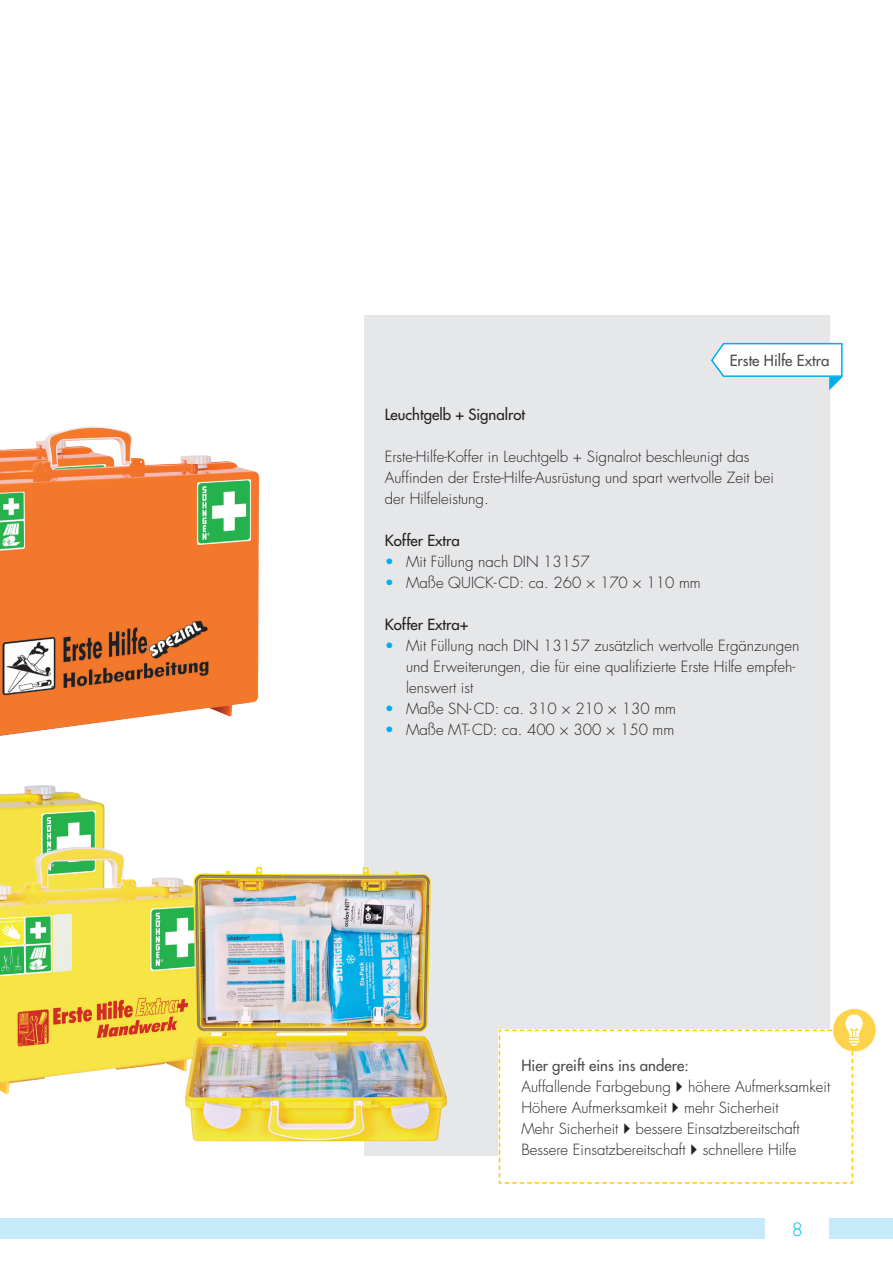
<style>
.page{position:relative;width:893px;height:1263px;background:#fff}
.page>*{position:absolute;margin:0;border:0;box-sizing:border-box;transform-origin:0 0}
.t1{font:300 18px "Futura Std";color:#00baf1}
.t2{font:300 15px/21px "Futura Std";color:#231f20}
.t3{font:500 15px "Futura Std";color:#231f20}
.t4{font:500 15px "Futura Std";color:#4b4c4d}
.s1{color:#00aeef}
</style>
<div class="page">
<div style="left:0;top:1218px;width:893px;height:21px;background:#c6eafa"></div>
<div style="left:364px;top:315px;width:465px;height:840px;background:#e6e7e9"></div>
<div style="left:765px;top:1216px;width:64px;height:25px;background:#fff"></div>
<svg style="left:711px;top:342px;width:132px;height:48px"></svg>
<div style="left:833px;top:1009px;width:43px;height:42px;background:#fed34c;border-radius:50%"></div>
<img style="left:0;top:426px;width:260px;height:298px">
<img style="left:0;top:724px;width:89px;height:12px">
<img style="left:0;top:785px;width:122px;height:310px">
<img style="left:122px;top:855px;width:377px;height:329px">
<svg style="left:499px;top:1014px;width:364px;height:170px"></svg>
<p class="t4" style="left:730px;top:351px;width:101px">Erste Hilfe Extra</p>
<p class="t3" style="left:385px;top:405px;width:142px">Leuchtgelb + Signalrot</p>
<p class="t2" style="left:385px;top:446px;width:390px">Erste-Hilfe-Koffer in Leuchtgelb + Signalrot beschleunigt das<br>Auffinden der Erste-Hilfe-Ausrüstung und spart wertvolle Zeit bei der Hilfeleistung.</p>
<p class="t3" style="left:385px;top:531px;width:76px">Koffer Extra</p>
<p class="t2" style="left:385px;top:551px;width:206px"><span class="s1">•</span> Mit Füllung nach DIN 13157</p>
<p class="t2" style="left:385px;top:572px;width:317px"><span class="s1">•</span> Maße QUICK-CD: ca. 260 × 170 × 110 mm</p>
<p class="t3" style="left:385px;top:615px;width:85px">Koffer Extra+</p>
<p class="t2" style="left:406px;top:635px;width:395px;text-indent:-21px"><span class="s1">•</span> Mit Füllung nach DIN 13157 zusätzlich wertvolle Ergänzungen und Erweiterungen, die für eine qualifizierte Erste Hilfe empfeh&shy;lenswert ist</p>
<p class="t2" style="left:385px;top:698px;width:293px"><span class="s1">•</span> Maße SN-CD: ca. 310 × 210 × 130 mm</p>
<p class="t2" style="left:385px;top:719px;width:291px"><span class="s1">•</span> Maße MT-CD: ca. 400 × 300 × 150 mm</p>
<p class="t4" style="left:521px;top:1056px;width:169px">Hier greift eins ins andere:</p>
<p class="t2" style="left:521px;top:1076px;width:310px">Auffallende Farbgebung höhere Aufmerksamkeit Höhere Aufmerksamkeit mehr Sicherheit<br>Mehr Sicherheit bessere Einsatzbereitschaft Bessere Einsatzbereitschaft schnellere Hilfe</p>
<p class="t1" style="left:792px;top:1218px;width:13px">8</p>
</div>
